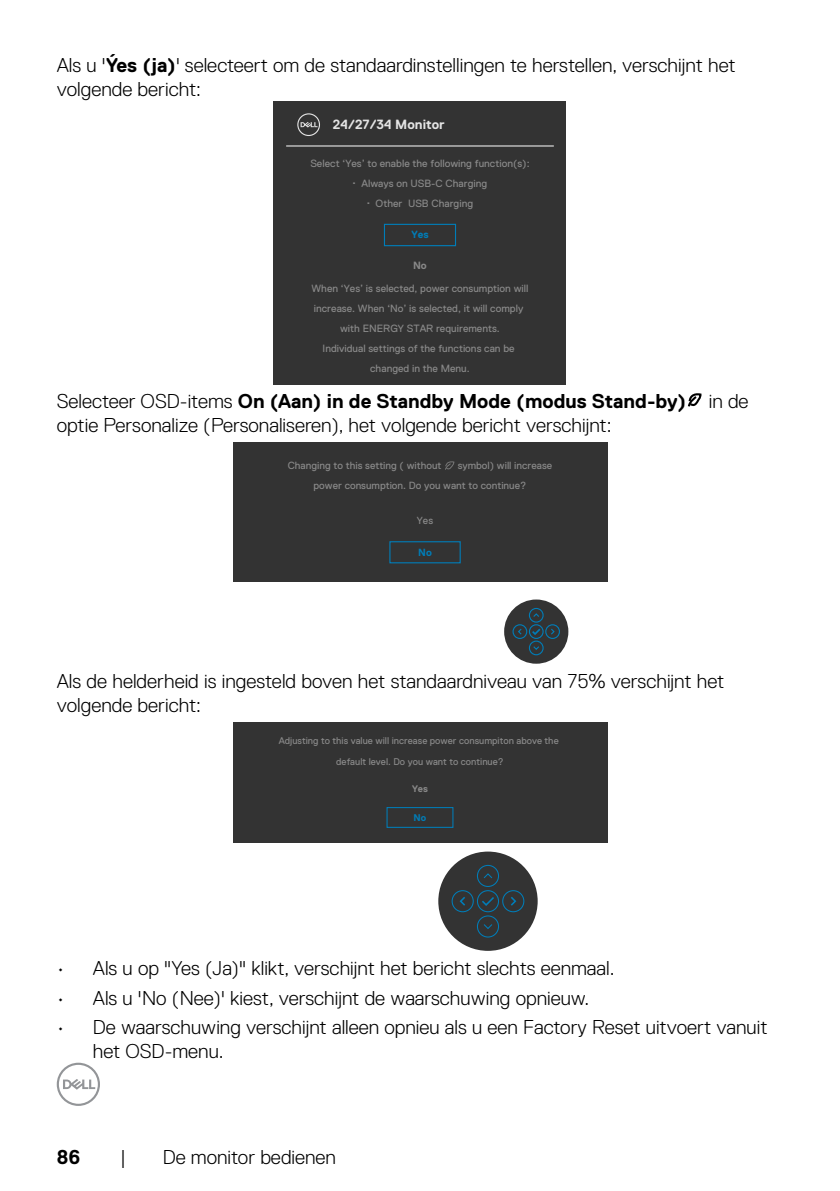
<style>
.page{position:relative;width:840px;height:1191px;background:#fff}
.page>*{position:absolute;margin:0;border:0;box-sizing:border-box;transform-origin:0 0}
.t1{font:300 20px/24px "Dell Replica";color:#000}
.t2{font:700 20px "Dell Replica";color:#000}
.t3{font:700 13.4px "Dell Replica";color:#e4e4e4}
.t4{font:10.6px/19.8px "Dell Replica";color:#888;text-align:center}
.t5{font:700 10.6px "Dell Replica";color:#007db8}
.t6{font:700 10.6px "Dell Replica";color:#888}
.t7{font:10.4px/19.6px "Dell Replica";color:#888}
.t8{font:700 10.4px "Dell Replica";color:#007db8}
.t9{font:9.8px/20.8px "Dell Replica";color:#888;text-align:center}
.t10{font:700 9.8px "Dell Replica";color:#888}
.t11{font:700 9.8px "Dell Replica";color:#007db8}
.s1{font-weight:700}
</style>
<div class="page">
<svg style="left:57px;top:1062px;width:43px;height:44px"></svg>
<div style="left:274px;top:101px;width:291px;height:283px;background:#333"></div>
<hr style="left:286px;top:146px;width:267px;height:1px;background:#fff">
<svg style="left:297px;top:113px;width:23px;height:23px"></svg>
<div style="left:383px;top:224px;width:73px;height:22px;border:1px solid #007db8"></div>
<svg style="left:688px;top:393px;width:14px;height:14px"></svg>
<div style="left:233px;top:442px;width:373px;height:140px;background:#333"></div>
<div style="left:504px;top:599px;width:64px;height:64px;background:#333;border-radius:50%"></div>
<div style="left:528px;top:624px;width:15px;height:15px;border:1px solid #007db8;border-radius:50%"></div>
<div style="left:528px;top:640px;width:15px;height:15px;border:1px solid #007db8;border-radius:50%"></div>
<div style="left:528px;top:608px;width:15px;height:14px;border:1px solid #007db8;border-radius:50%"></div>
<div style="left:512px;top:624px;width:15px;height:15px;border:1px solid #007db8;border-radius:50%"></div>
<div style="left:545px;top:624px;width:14px;height:15px;border:1px solid #007db8;border-radius:50%"></div>
<svg style="left:533px;top:646px;width:6px;height:4px"></svg>
<svg style="left:533px;top:613px;width:6px;height:4px"></svg>
<svg style="left:551px;top:628px;width:4px;height:7px"></svg>
<svg style="left:518px;top:628px;width:4px;height:7px"></svg>
<svg style="left:530px;top:627px;width:12px;height:9px"></svg>
<svg style="left:445px;top:461px;width:9px;height:9px"></svg>
<div style="left:389px;top:541px;width:71px;height:22px;border:1px solid #007db8"></div>
<div style="left:233px;top:722px;width:373px;height:121px;background:#333"></div>
<div style="left:438px;top:851px;width:99px;height:100px;background:#333;border-radius:50%"></div>
<div style="left:476px;top:890px;width:23px;height:22px;border:1px solid #007db8;border-radius:50%"></div>
<div style="left:476px;top:915px;width:23px;height:22px;border:1px solid #007db8;border-radius:50%"></div>
<div style="left:476px;top:865px;width:23px;height:22px;border:1px solid #007db8;border-radius:50%"></div>
<div style="left:451px;top:890px;width:22px;height:22px;border:1px solid #007db8;border-radius:50%"></div>
<div style="left:502px;top:890px;width:22px;height:22px;border:1px solid #007db8;border-radius:50%"></div>
<svg style="left:484px;top:924px;width:8px;height:5px"></svg>
<svg style="left:483px;top:873px;width:10px;height:5px"></svg>
<svg style="left:511px;top:897px;width:6px;height:9px"></svg>
<svg style="left:459px;top:897px;width:6px;height:9px"></svg>
<svg style="left:482px;top:897px;width:12px;height:9px"></svg>
<div style="left:386px;top:807px;width:67px;height:21px;border:1px solid #007db8"></div>
<p class="t1" style="left:57px;top:53px;width:680px">Als u '<span class="s1">Ýes (ja)</span>' selecteert om de standaardinstellingen te herstellen, verschijnt het volgende bericht:</p>
<p class="t3" style="left:333px;top:117px;width:113px">24/27/34 Monitor</p>
<p class="t4" style="left:310px;top:153px;width:221px">Select ‘Yes’ to enable the following function(s): <sup>.</sup> Always on USB-C Charging<br><sup>.</sup> Other USB Charging</p>
<p class="t5" style="left:411px;top:229px;width:19px">Yes</p>
<p class="t6" style="left:413px;top:260px;width:15px">No</p>
<p class="t4" style="left:311px;top:279px;width:218px">When ‘Yes’ is selected, power consumption will increase. When ‘No’ is selected, it will comply with ENERGY STAR requirements.<br>Individual settings of the functions can be changed in the Menu.</p>
<p class="t1" style="left:57px;top:389px;width:693px">Selecteer OSD-items <span class="s1">On (Aan) in de Standby Mode (modus Stand-by)</span> in de optie Personalize (Personaliseren), het volgende bericht verschijnt:</p>
<p class="t7" style="left:287px;top:456px;width:155px">Changing to this setting ( without</p>
<p class="t7" style="left:313px;top:456px;width:240px;text-indent:144px">symbol) will increase power consumption. Do you want to continue?</p>
<p class="t7" style="left:416px;top:510px;width:18px">Yes</p>
<p class="t8" style="left:418px;top:546px;width:15px">No</p>
<p class="t1" style="left:57px;top:669px;width:668px">Als de helderheid is ingesteld boven het standaardniveau van 75% verschijnt het volgende bericht:</p>
<p class="t9" style="left:278px;top:730px;width:281px">Adjusting to this value will increase power consumpiton above the default level. Do you want to continue?</p>
<p class="t10" style="left:412px;top:783px;width:17px">Yes</p>
<p class="t11" style="left:413px;top:811px;width:14px">No</p>
<p class="t1" style="left:57px;top:956px;width:559px">• Als u op "Yes (Ja)" klikt, verschijnt het bericht slechts eenmaal.</p>
<p class="t1" style="left:57px;top:985px;width:533px">• Als u 'No (Nee)' kiest, verschijnt de waarschuwing opnieuw.</p>
<p class="t1" style="left:93px;top:1015px;width:675px;text-indent:-36px">• De waarschuwing verschijnt alleen opnieu als u een Factory Reset uitvoert vanuit het OSD-menu.</p>
<p class="t2" style="left:57px;top:1146px;width:25px">86</p>
<p class="t1" style="left:120px;top:1145px;width:7px">|</p>
<p class="t1" style="left:162px;top:1145px;width:175px">De monitor bedienen</p>
</div>
